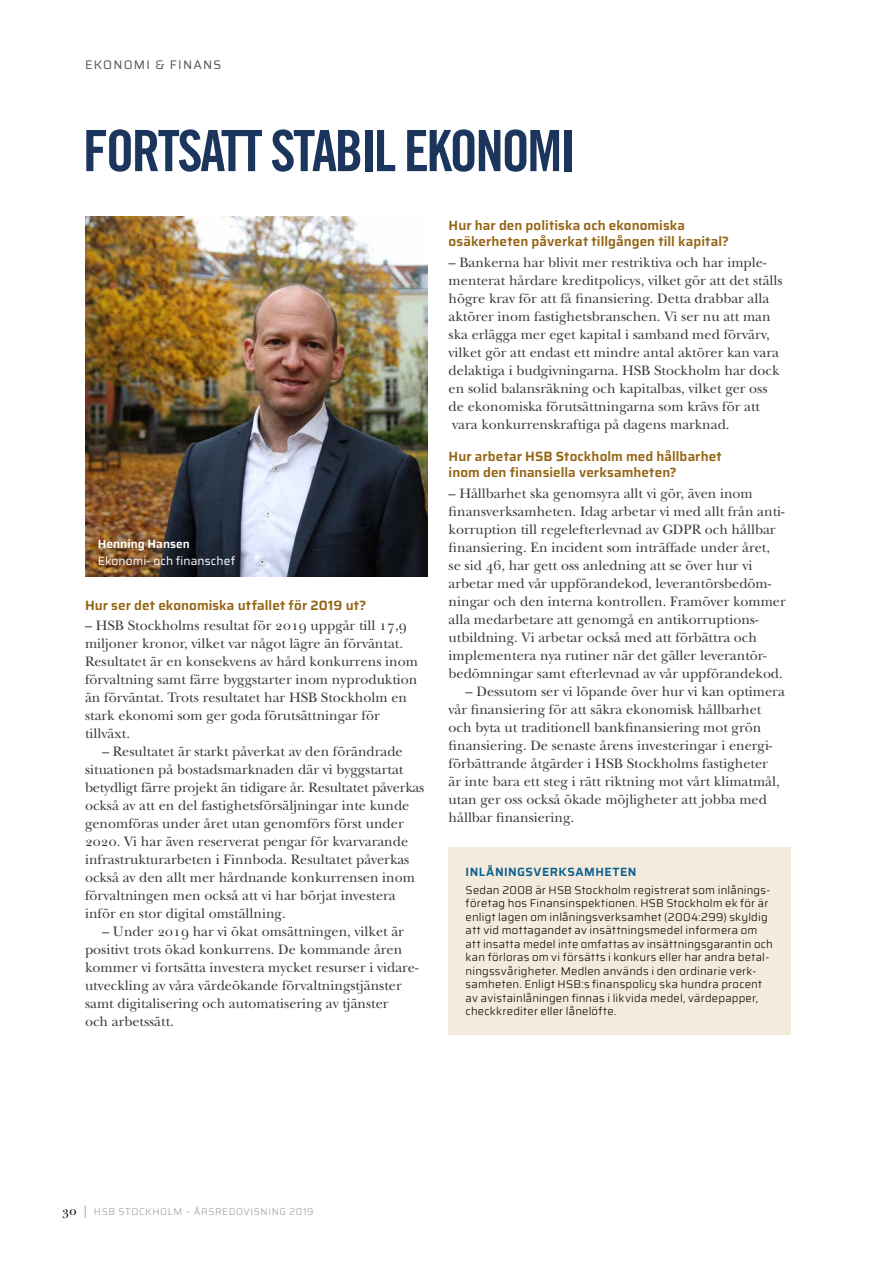
<style>
.page{position:relative;width:893px;height:1263px;background:#fff}
.page>*{position:absolute;margin:0;border:0;box-sizing:border-box;transform-origin:0 0}
.t1{font:57px "Trade Gothic Bold Cond Twenty";letter-spacing:-.045em;color:#1c355d}
.t2{font:14.25px/18px "New Baskerville Std";color:#3c3c3b}
.t3{font:600 13.5px/16.5px "Saira";letter-spacing:.005em;color:#956514}
.t4{font:12.45px "Saira";letter-spacing:.1em;color:#575756}
.t5{font:12px "Saira";letter-spacing:.005em;color:#fff}
.t6{font:600 12px "Saira";letter-spacing:.035em;color:#0f6191}
.t7{font:600 12px "Saira";color:#fff}
.t8{font:300 11.25px/13.5px "Saira";letter-spacing:.015em;color:#000}
.t9{font:300 9.75px "Saira";letter-spacing:.06em;color:#9d9d9c}
.s1{font-family:"New Baskerville Std";font-weight:400;font-size:12.75px;color:#000}
.s2{font-family:"New Baskerville Std";font-weight:400;font-size:12.75px}
</style>
<div class="page">
<img style="left:85px;top:217px;width:342px;height:360px">
<div style="left:449px;top:847px;width:342px;height:187px;background:#f4ebdc"></div>
<p class="t4" style="left:85px;top:56px;width:138px">EKONOMI &amp; FINANS</p>
<h1 class="t1" style="left:83px;top:116px;width:494px">FORTSATT STABIL EKONOMI</h1>
<p class="t7" style="left:98px;top:535px;width:94px">Henning Hansen</p>
<p class="t5" style="left:98px;top:552px;width:139px">Ekonomi- och finanschef</p>
<p class="t3" style="left:85px;top:596px;width:283px">Hur ser det ekonomiska utfallet för 2019 ut?</p>
<p class="t2" style="left:85px;top:616px;width:334px">– HSB Stockholms resultat för 2019 uppgår till 17,9 miljoner kronor, vilket var något lägre än förväntat.<br>Resultatet är en konsekvens av hård konkurrens inom förvaltning samt färre byggstarter inom nyproduktion än förväntat. Trots resultatet har HSB Stockholm en stark ekonomi som ger goda förutsättningar för tillväxt.</p>
<p class="t2" style="left:85px;top:742px;width:341px;text-indent:17px">– Resultatet är starkt påverkat av den förändrade situationen på bostadsmarknaden där vi byggstartat betydligt färre projekt än tidigare år. Resultatet påverkas också av att en del fastighetsförsäljningar inte kunde genomföras under året utan genomförs först under 2020. Vi har även reserverat pengar för kvarvarande infrastrukturarbeten i Finnboda. Resultatet påverkas också av den allt mer hårdnande konkurrensen inom förvaltningen men också att vi har börjat investera inför en stor digital omställning.</p>
<p class="t2" style="left:85px;top:922px;width:335px;text-indent:17px">– Under 2019 har vi ökat omsättningen, vilket är positivt trots ökad konkurrens. De kommande åren kommer vi fortsätta investera mycket resurser i vidare&shy;utveckling av våra värdeökande förvaltningstjänster samt digitalisering och automatisering av tjänster<br>och arbetssätt.</p>
<p class="t3" style="left:449px;top:217px;width:282px">Hur har den politiska och ekonomiska osäkerheten påverkat tillgången till kapital?</p>
<p class="t2" style="left:449px;top:253px;width:336px">– Bankerna har blivit mer restriktiva och har imple&shy;menterat hårdare kreditpolicys, vilket gör att det ställs högre krav för att få finansiering. Detta drabbar alla aktörer inom fastighetsbranschen. Vi ser nu att man ska erlägga mer eget kapital i samband med förvärv, vilket gör att endast ett mindre antal aktörer kan vara delaktiga i budgivningarna. HSB Stockholm har dock en solid balansräkning och kapitalbas, vilket ger oss de ekonomiska förutsättningarna som krävs för att vara konkurrenskraftiga på dagens marknad.</p>
<p class="t3" style="left:449px;top:448px;width:275px">Hur arbetar HSB Stockholm med hållbarhet inom den finansiella verksamheten?</p>
<p class="t2" style="left:449px;top:484px;width:339px">– Hållbarhet ska genomsyra allt vi gör, även inom finansverksamheten. Idag arbetar vi med allt från anti&shy;korruption till regelefterlevnad av GDPR och hållbar finansiering. En incident som inträffade under året, se sid 46, har gett oss anledning att se över hur vi arbetar med vår uppförandekod, leverantörsbedöm&shy;ningar och den interna kontrollen. Framöver kommer alla medarbetare att genomgå en antikorruptions&shy;utbildning. Vi arbetar också med att förbättra och implementera nya rutiner när det gäller leverantör&shy;bedömningar samt efterlevnad av vår uppförandekod.</p>
<p class="t2" style="left:449px;top:682px;width:338px;text-indent:17px">– Dessutom ser vi löpande över hur vi kan optimera vår finansiering för att säkra ekonomisk hållbarhet och byta ut traditionell bankfinansiering mot grön finansiering. De senaste årens investeringar i energi&shy;förbättrande åtgärder i HSB Stockholms fastigheter<br>är inte bara ett steg i rätt riktning mot vårt klimatmål, utan ger oss också ökade möjligheter att jobba med hållbar finansiering.</p>
<p class="t6" style="left:466px;top:862px;width:172px">INLÅNINGSVERKSAMHETEN</p>
<p class="t8" style="left:466px;top:883px;width:309px">Sedan 2008 är HSB Stockholm registrerat som inlånings&shy;företag hos Finansinspektionen. HSB Stockholm ek för är enligt lagen om inlåningsverksamhet (2004:299) skyldig att vid mottagandet av insättningsmedel informera om att insatta medel inte omfattas av insättningsgarantin och kan förloras om vi försätts i konkurs eller har andra betal&shy;ningssvårigheter. Medlen används i den ordinarie verk&shy;samheten. Enligt HSB:s finanspolicy ska hundra procent av avistainlåningen finnas i likvida medel, värdepapper, checkkrediter eller lånelöfte.</p>
<p class="t9" style="left:62px;top:1204px;width:253px"><span class="s1">30</span> <span class="s2">|</span> HSB STOCKHOLM – ÅRSREDOVISNING 2019</p>
</div>
